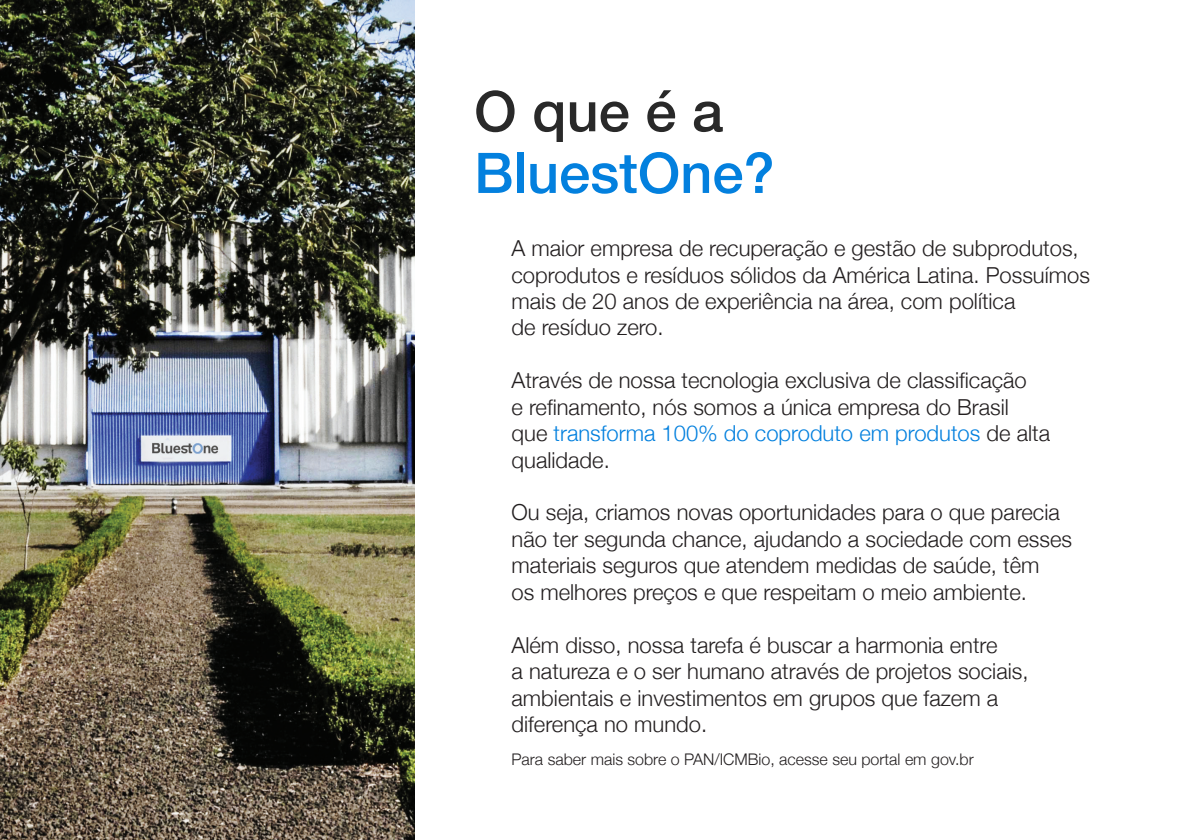
<style>
.page{position:relative;width:1191px;height:840px;background:#fff}
.page>*{position:absolute;margin:0;border:0;box-sizing:border-box;transform-origin:0 0}
.t1{font:500 56px "Helvetica Neue";color:#0380de}
.t2{font:500 56px "Helvetica Neue";color:#292929}
.t3{font:300 22px/26.4px "Helvetica Neue";color:#231f20}
.t4{font:300 16px "Helvetica Neue";color:#231f20}
.s1{color:#0380de}
</style>
<div class="page">
<img style="left:0;top:0;width:414px;height:839px">
<p class="t2" style="left:474px;top:66px;width:251px">O que é a</p>
<p class="t1" style="left:474px;top:128px;width:302px">BluestOne?</p>
<p class="t3" style="left:511px;top:234px;width:580px">A maior empresa de recuperação e gestão de subprodutos, coprodutos e resíduos sólidos da América Latina. Possuímos mais de 20 anos de experiência na área, com política</p>
<p class="t3" style="left:511px;top:313px;width:154px">de resíduo zero.</p>
<p class="t3" style="left:511px;top:366px;width:517px">Através de nossa tecnologia exclusiva de classificação</p>
<p class="t3" style="left:511px;top:392px;width:540px">e refinamento, nós somos a única empresa do Brasil que <span class="s1">transforma 100% do coproduto em produtos</span> de alta qualidade.</p>
<p class="t3" style="left:511px;top:498px;width:562px">Ou seja, criamos novas oportunidades para o que parecia não ter segunda chance, ajudando a sociedade com esses materiais seguros que atendem medidas de saúde, têm</p>
<p class="t3" style="left:511px;top:577px;width:517px">os melhores preços e que respeitam o meio ambiente.</p>
<p class="t3" style="left:511px;top:630px;width:487px">Além disso, nossa tarefa é buscar a harmonia entre</p>
<p class="t3" style="left:511px;top:656px;width:518px">a natureza e o ser humano através de projetos sociais, ambientais e investimentos em grupos que fazem a</p>
<p class="t3" style="left:511px;top:709px;width:197px">diferença no mundo.</p>
<p class="t4" style="left:511px;top:745px;width:464px">Para saber mais sobre o PAN/ICMBio, acesse seu portal em gov.br</p>
</div>
